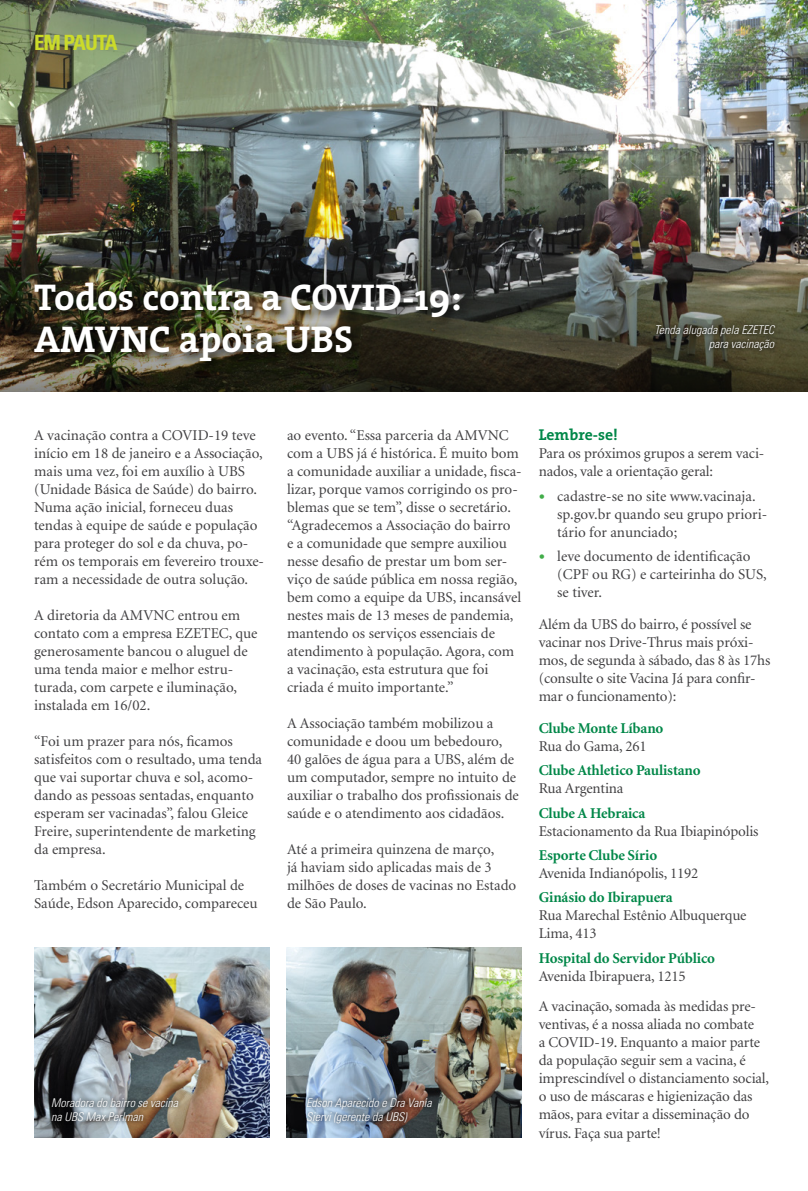
<style>
.page{position:relative;width:808px;height:1191px;background:#fff}
.page>*{position:absolute;margin:0;border:0;box-sizing:border-box;transform-origin:0 0}
.t1{font:700 37.5px/42px "The Serif";color:#fff}
.t2{font:700 condensed 21px "Univers";letter-spacing:-.05em;color:#cbdb2a}
.t3{font:700 15.75px "The Serif";color:#008748}
.t4{font:15px/18px "Minion";color:#414042}
.t5{font:700 15px "Minion";letter-spacing:-.01em;color:#008748}
.t6{font:italic 300 condensed 12px/14.4px "Univers";color:#fff}
.s1{font-family:"The Serif";font-weight:700;color:#41ad49}
</style>
<div class="page">
<img style="left:0;top:0;width:808px;height:202px">
<img style="left:0;top:202px;width:808px;height:189px">
<div style="left:31px;top:278px;width:441px;height:96px;background:#000;opacity:.75"></div>
<img style="left:34px;top:947px;width:235px;height:190px">
<img style="left:287px;top:947px;width:235px;height:190px">
<div style="left:652px;top:321px;width:127px;height:34px;background:#000;opacity:.8"></div>
<div style="left:48px;top:1094px;width:134px;height:31px;background:#000;opacity:.8"></div>
<div style="left:303px;top:1094px;width:133px;height:33px;background:#000;opacity:.8"></div>
<h2 class="t2" style="left:34px;top:30px;width:85px">EM PAUTA</h2>
<h1 class="t1" style="left:34px;top:275px;width:429px">Todos contra a COVID-19:<br>AMVNC apoia UBS</h1>
<p class="t6" style="left:654px;top:322px;width:121px;text-align:right">Tenda alugada pela EZETEC para vacinação</p>
<p class="t4" style="left:34px;top:427px;width:231px">A vacinação contra a COVID-19 teve início em 18 de janeiro e a Associação, mais uma vez, foi em auxílio à UBS (Unidade Básica de Saúde) do bairro.<br>Numa ação inicial, forneceu duas tendas à equipe de saúde e população para proteger do sol e da chuva, po&shy;rém os temporais em fevereiro trouxe&shy;ram a necessidade de outra solução.</p>
<p class="t4" style="left:34px;top:607px;width:225px">A diretoria da AMVNC entrou em contato com a empresa EZETEC, que generosamente bancou o aluguel de uma tenda maior e melhor estru&shy;turada, com carpete e iluminação, instalada em 16/02.</p>
<p class="t4" style="left:34px;top:733px;width:230px">“Foi um prazer para nós, ficamos satisfeitos com o resultado, uma tenda que vai suportar chuva e sol, acomo&shy;dando as pessoas sentadas, enquanto esperam ser vacinadas”, falou Gleice Freire, superintendente de marketing da empresa.</p>
<p class="t4" style="left:34px;top:877px;width:225px">Também o Secretário Municipal de<br>Saúde, Edson Aparecido, compareceu</p>
<p class="t4" style="left:287px;top:427px;width:236px">ao evento. “Essa parceria da AMVNC com a UBS já é histórica. É muito bom a comunidade auxiliar a unidade, fisca&shy;lizar, porque vamos corrigindo os pro&shy;blemas que se tem”, disse o secretário. “Agradecemos a Associação do bairro<br>e a comunidade que sempre auxiliou nesse desafio de prestar um bom ser&shy;viço de saúde pública em nossa região, bem como a equipe da UBS, incansável nestes mais de 13 meses de pandemia, mantendo os serviços essenciais de atendimento à população. Agora, com a vacinação, esta estrutura que foi criada é muito importante.”</p>
<p class="t4" style="left:287px;top:715px;width:233px">A Associação também mobilizou a comunidade e doou um bebedouro, 40 galões de água para a UBS, além de um computador, sempre no intuito de auxiliar o trabalho dos profissionais de saúde e o atendimento aos cidadãos.</p>
<p class="t4" style="left:287px;top:841px;width:231px">Até a primeira quinzena de março,<br>já haviam sido aplicadas mais de 3 milhões de doses de vacinas no Estado de São Paulo.</p>
<p class="t6" style="left:51px;top:1095px;width:129px">Moradora do bairro se vacina na UBS Max Perlman</p>
<p class="t6" style="left:306px;top:1095px;width:127px">Edson Aparecido e Dra Vania<br>Siervi (gerente da UBS)</p>
<p class="t3" style="left:539px;top:422px;width:81px">Lembre-se!</p>
<p class="t4" style="left:539px;top:445px;width:227px">Para os próximos grupos a serem vaci&shy;nados, vale a orientação geral:</p>
<p class="t4" style="left:557px;top:487px;width:212px;text-indent:-18px"><span class="s1">•</span> cadastre-se no site www.vacinaja. sp.gov.br quando seu grupo priori&shy;tário for anunciado;</p>
<p class="t4" style="left:557px;top:548px;width:211px;text-indent:-18px"><span class="s1">•</span> leve documento de identificação (CPF ou RG) e carteirinha do SUS, se tiver.</p>
<p class="t4" style="left:539px;top:615px;width:233px">Além da UBS do bairro, é possível se vacinar nos Drive-Thrus mais próxi&shy;mos, de segunda à sábado, das 8 às 17hs (consulte o site Vacina Já para confir&shy;mar o funcionamento):</p>
<p class="t5" style="left:539px;top:720px;width:126px">Clube Monte Líbano</p>
<p class="t4" style="left:539px;top:737px;width:110px">Rua do Gama, 261</p>
<p class="t5" style="left:539px;top:762px;width:163px">Clube Athletico Paulistano</p>
<p class="t4" style="left:539px;top:780px;width:86px">Rua Argentina</p>
<p class="t5" style="left:539px;top:805px;width:108px">Clube A Hebraica</p>
<p class="t4" style="left:539px;top:822px;width:221px">Estacionamento da Rua Ibiapinópolis</p>
<p class="t5" style="left:539px;top:847px;width:120px">Esporte Clube Sírio</p>
<p class="t4" style="left:539px;top:864px;width:161px">Avenida Indianópolis, 1192</p>
<p class="t5" style="left:539px;top:889px;width:136px">Ginásio do Ibirapuera</p>
<p class="t4" style="left:539px;top:907px;width:209px">Rua Marechal Estênio Albuquerque<br>Lima, 413</p>
<p class="t5" style="left:539px;top:950px;width:178px">Hospital do Servidor Público</p>
<p class="t4" style="left:539px;top:961px;width:219px;line-height:30.8px">Avenida Ibirapuera, 1215<br>A vacinação, somada às medidas pre-</p>
<p class="t4" style="left:539px;top:1016px;width:232px">ventivas, é a nossa aliada no combate<br>a COVID-19. Enquanto a maior parte da população seguir sem a vacina, é imprescindível o distanciamento social, o uso de máscaras e higienização das mãos, para evitar a disseminação do vírus. Faça sua parte!</p>
</div>
